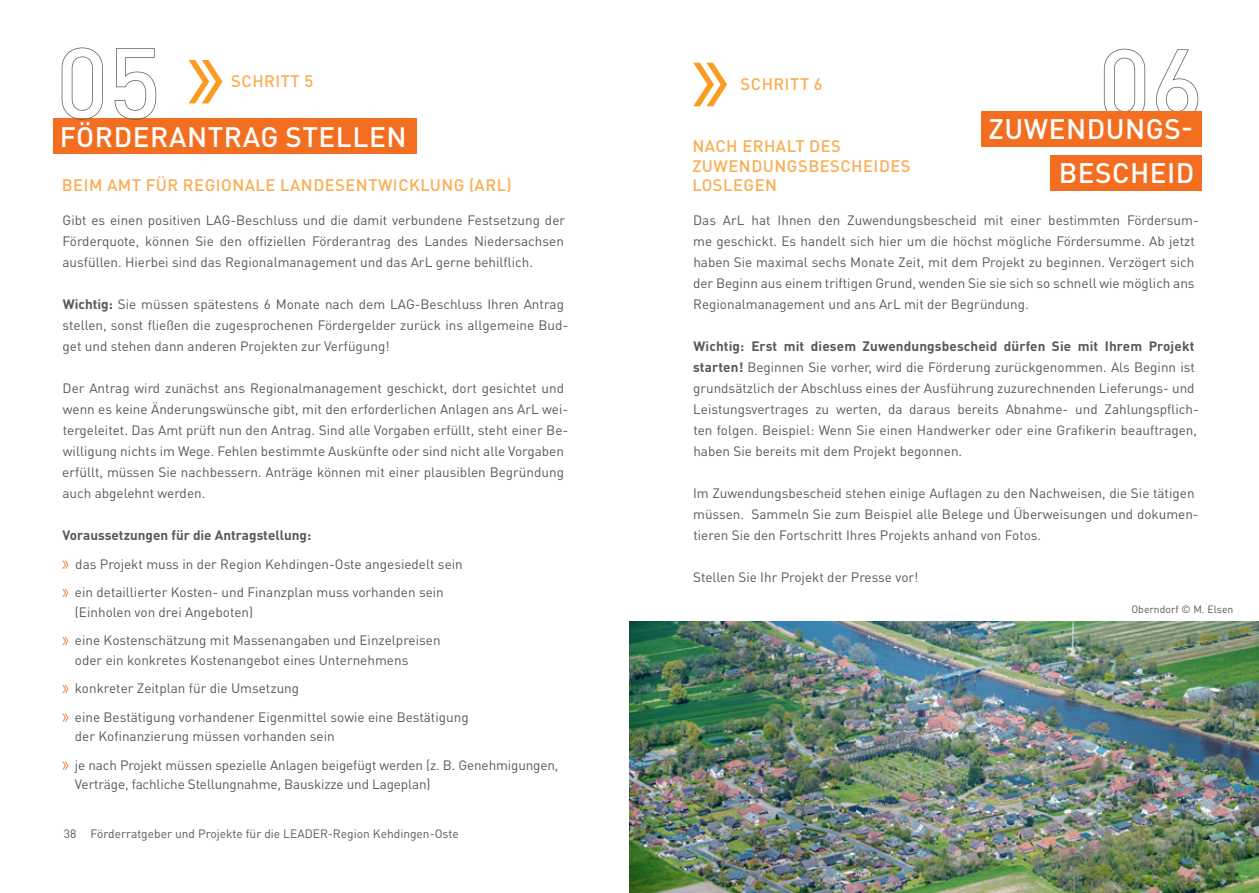
<style>
.page{position:relative;width:1259px;height:893px;background:#fff}
.page>*{position:absolute;margin:0;border:0;box-sizing:border-box;transform-origin:0 0}
.t1{font:500 27.9px/43.8px "DIN Pro";letter-spacing:.02em;color:#fff;text-align:right}
.t2{font:500 16.5px/19.5px "DIN Pro";letter-spacing:.03em;color:#faae53}
.t3{font:13.5px/21px "DIN Pro";color:#57585a}
.t4{font:700 13.5px "DIN Pro";color:#57585a}
.t5{font:12px "DIN Pro";color:#57585a}
.t6{font:10.5px "DIN Pro";color:#57585a}
.s1{font-weight:700}
</style>
<div class="page">
<svg style="left:62px;top:560px;width:7px;height:9px"></svg>
<svg style="left:62px;top:589px;width:7px;height:8px"></svg>
<svg style="left:62px;top:637px;width:7px;height:8px"></svg>
<svg style="left:62px;top:685px;width:7px;height:8px"></svg>
<svg style="left:62px;top:713px;width:7px;height:9px"></svg>
<svg style="left:62px;top:761px;width:7px;height:9px"></svg>
<svg style="left:189px;top:60px;width:33px;height:43px"></svg>
<div style="left:53px;top:119px;width:363px;height:35px;background:#f36e21"></div>
<svg style="left:62px;top:48px;width:41px;height:72px"></svg>
<svg style="left:114px;top:48px;width:42px;height:72px"></svg>
<svg style="left:1104px;top:49px;width:41px;height:63px"></svg>
<svg style="left:1156px;top:49px;width:42px;height:63px"></svg>
<svg style="left:693px;top:63px;width:34px;height:43px"></svg>
<div style="left:981px;top:112px;width:220px;height:35px;background:#f36e21"></div>
<div style="left:1050px;top:156px;width:151px;height:35px;background:#f36e21"></div>
<img style="left:629px;top:621px;width:630px;height:272px">
<p class="t2" style="left:231px;top:70px;width:83px">SCHRITT 5</p>
<h1 class="t1" style="left:60px;top:112px;width:348px">FÖRDERANTRAG STELLEN</h1>
<p class="t2" style="left:62px;top:173px;width:451px">BEIM AMT FÜR REGIONALE LANDESENTWICKLUNG (ARL)</p>
<p class="t3" style="left:62px;top:209px;width:504px;text-align:justify">Gibt es einen positiven LAG-Beschluss und die damit verbundene Festsetzung der Förderquote, können Sie den offiziellen Förderantrag des Landes Niedersachsen ausfüllen. Hierbei sind das Regionalmanagement und das ArL gerne behilflich.</p>
<p class="t3" style="left:63px;top:293px;width:507px"><span class="s1">Wichtig:</span> Sie müssen spätestens 6 Monate nach dem LAG-Beschluss Ihren Antrag stellen, sonst fließen die zugesprochenen Fördergelder zurück ins allgemeine Bud&shy;get und stehen dann anderen Projekten zur Verfügung!</p>
<p class="t3" style="left:62px;top:377px;width:507px">Der Antrag wird zunächst ans Regionalmanagement geschickt, dort gesichtet und wenn es keine Änderungswünsche gibt, mit den erforderlichen Anlagen ans ArL wei&shy;tergeleitet. Das Amt prüft nun den Antrag. Sind alle Vorgaben erfüllt, steht einer Be&shy;willigung nichts im Wege. Fehlen bestimmte Auskünfte oder sind nicht alle Vorgaben erfüllt, müssen Sie nachbessern. Anträge können mit einer plausiblen Begründung auch abgelehnt werden.</p>
<p class="t4" style="left:62px;top:524px;width:250px">Voraussetzungen für die Antragstellung:</p>
<p class="t3" style="left:75px;top:549px;width:389px;line-height:28.5px">das Projekt muss in der Region Kehdingen-Oste angesiedelt sein ein detaillierter Kosten- und Finanzplan muss vorhanden sein</p>
<p class="t3" style="left:75px;top:597px;width:367px;line-height:28.5px">(Einholen von drei Angeboten)<br>eine Kostenschätzung mit Massenangaben und Einzelpreisen</p>
<p class="t3" style="left:75px;top:645px;width:395px;line-height:28.5px">oder ein konkretes Kostenangebot eines Unternehmens konkreter Zeitplan für die Umsetzung<br>eine Bestätigung vorhandener Eigenmittel sowie eine Bestätigung</p>
<p class="t3" style="left:75px;top:721px;width:485px;line-height:28.5px">der Kofinanzierung müssen vorhanden sein<br>je nach Projekt müssen spezielle Anlagen beigefügt werden (z. B. Genehmigungen,</p>
<p class="t3" style="left:75px;top:773px;width:357px">Verträge, fachliche Stellungnahme, Bauskizze und Lageplan)</p>
<p class="t5" style="left:64px;top:826px;width:396px">38 Förderratgeber und Projekte für die LEADER-Region Kehdingen-Oste</p>
<p class="t2" style="left:740px;top:72px;width:83px">SCHRITT 6</p>
<p class="t2" style="left:692px;top:135px;width:220px">NACH ERHALT DES<br>ZUWENDUNGSBESCHEIDES<br>LOSLEGEN</p>
<h1 class="t1" style="left:988px;top:104px;width:207px">ZUWENDUNGS-<br>BESCHEID</h1>
<p class="t3" style="left:693px;top:209px;width:507px">Das ArL hat Ihnen den Zuwendungsbescheid mit einer bestimmten Fördersum&shy;me geschickt. Es handelt sich hier um die höchst mögliche Fördersumme. Ab jetzt haben Sie maximal sechs Monate Zeit, mit dem Projekt zu beginnen. Verzögert sich der Beginn aus einem triftigen Grund, wenden Sie sie sich so schnell wie möglich ans Regionalmanagement und ans ArL mit der Begründung.</p>
<p class="t3" style="left:693px;top:335px;width:507px"><span class="s1">Wichtig: Erst mit diesem Zuwendungsbescheid dürfen Sie mit Ihrem Projekt starten!</span> Beginnen Sie vorher, wird die Förderung zurückgenommen. Als Beginn ist grundsätzlich der Abschluss eines der Ausführung zuzurechnenden Lieferungs- und Leistungsvertrages zu werten, da daraus bereits Abnahme- und Zahlungspflich&shy;ten folgen. Beispiel: Wenn Sie einen Handwerker oder eine Grafikerin beauftragen, haben Sie bereits mit dem Projekt begonnen.</p>
<p class="t3" style="left:693px;top:482px;width:507px">Im Zuwendungsbescheid stehen einige Auflagen zu den Nachweisen, die Sie tätigen müssen. Sammeln Sie zum Beispiel alle Belege und Überweisungen und dokumen&shy;tieren Sie den Fortschritt Ihres Projekts anhand von Fotos.</p>
<p class="t3" style="left:693px;top:566px;width:227px">Stellen Sie Ihr Projekt der Presse vor!</p>
<p class="t6" style="left:1131px;top:601px;width:103px">Oberndorf © M. Elsen</p>
</div>
